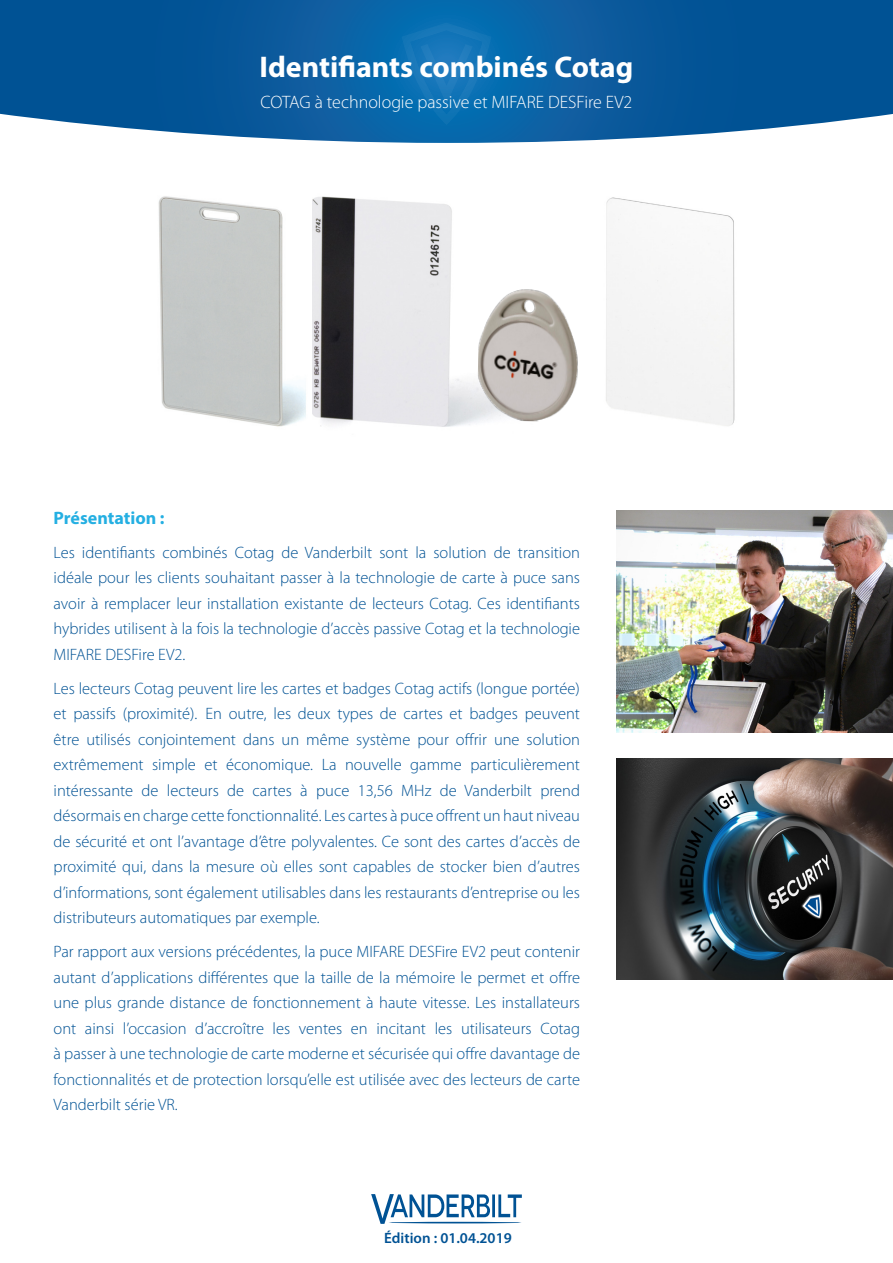
<style>
.page{position:relative;width:893px;height:1263px;background:#fff}
.page>*{position:absolute;margin:0;border:0;box-sizing:border-box;transform-origin:0 0}
.t1{font:700 30px "Myriad Pro";color:#fff}
.t2{font:300 18px "Myriad Pro";color:#fff}
.Main-header-text{font:700 18px "Myriad Pro";color:#24afe2}
.body-text{font:300 16.5px/25.5px "Myriad Pro";color:#005294;text-align:justify}
.t3{font:600 15px "Myriad Pro";color:#005294}
</style>
<div class="page">
<svg style="left:0;top:0;width:893px;height:143px;background:#1764a2"></svg>
<svg style="left:402px;top:23px;width:89px;height:102px;background:#1073b6"></svg>
<svg style="left:371px;top:1194px;width:151px;height:30px"></svg>
<hr style="left:389px;top:1222px;width:133px;height:1px;background:#005294;border-radius:50%">
<img style="left:617px;top:511px;width:276px;height:221px">
<img style="left:617px;top:758px;width:276px;height:221px">
<img style="left:606px;top:197px;width:129px;height:229px">
<img style="left:312px;top:196px;width:165px;height:231px">
<img style="left:477px;top:289px;width:101px;height:133px">
<img style="left:158px;top:196px;width:148px;height:231px">
<h1 class="t1" style="left:260px;top:47px;width:375px">Identifiants combinés Cotag</h1>
<p class="t2" style="left:261px;top:91px;width:373px">COTAG à technologie passive et MIFARE DESFire EV2</p>
<p class="Main-header-text" style="left:54px;top:506px;width:113px">Présentation :</p>
<p class="body-text" style="left:54px;top:539px;width:528px">Les identifiants combinés Cotag de Vanderbilt sont la solution de transition idéale pour les clients souhaitant passer à la technologie de carte à puce sans avoir à remplacer leur installation existante de lecteurs Cotag. Ces identifiants hybrides utilisent à la fois la technologie d’accès passive Cotag et la technologie MIFARE DESFire EV2.</p>
<p class="body-text" style="left:54px;top:675px;width:528px">Les lecteurs Cotag peuvent lire les cartes et badges Cotag actifs (longue portée) et passifs (proximité). En outre, les deux types de cartes et badges peuvent être utilisés conjointement dans un même système pour offrir une solution extrêmement simple et économique. La nouvelle gamme particulièrement intéressante de lecteurs de cartes à puce 13,56 MHz de Vanderbilt prend désormais en charge cette fonctionnalité. Les cartes à puce offrent un haut niveau de sécurité et ont l’avantage d’être polyvalentes. Ce sont des cartes d’accès de proximité qui, dans la mesure où elles sont capables de stocker bien d’autres d’informations, sont également utilisables dans les restaurants d’entreprise ou les distributeurs automatiques par exemple.</p>
<p class="body-text" style="left:54px;top:939px;width:528px">Par rapport aux versions précédentes, la puce MIFARE DESFire EV2 peut contenir autant d’applications différentes que la taille de la mémoire le permet et offre une plus grande distance de fonctionnement à haute vitesse. Les installateurs ont ainsi l’occasion d’accroître les ventes en incitant les utilisateurs Cotag à passer à une technologie de carte moderne et sécurisée qui offre davantage de fonctionnalités et de protection lorsqu’elle est utilisée avec des lecteurs de carte Vanderbilt série VR.</p>
<p class="t3" style="left:384px;top:1229px;width:129px">Édition : 01.04.2019</p>
</div>
